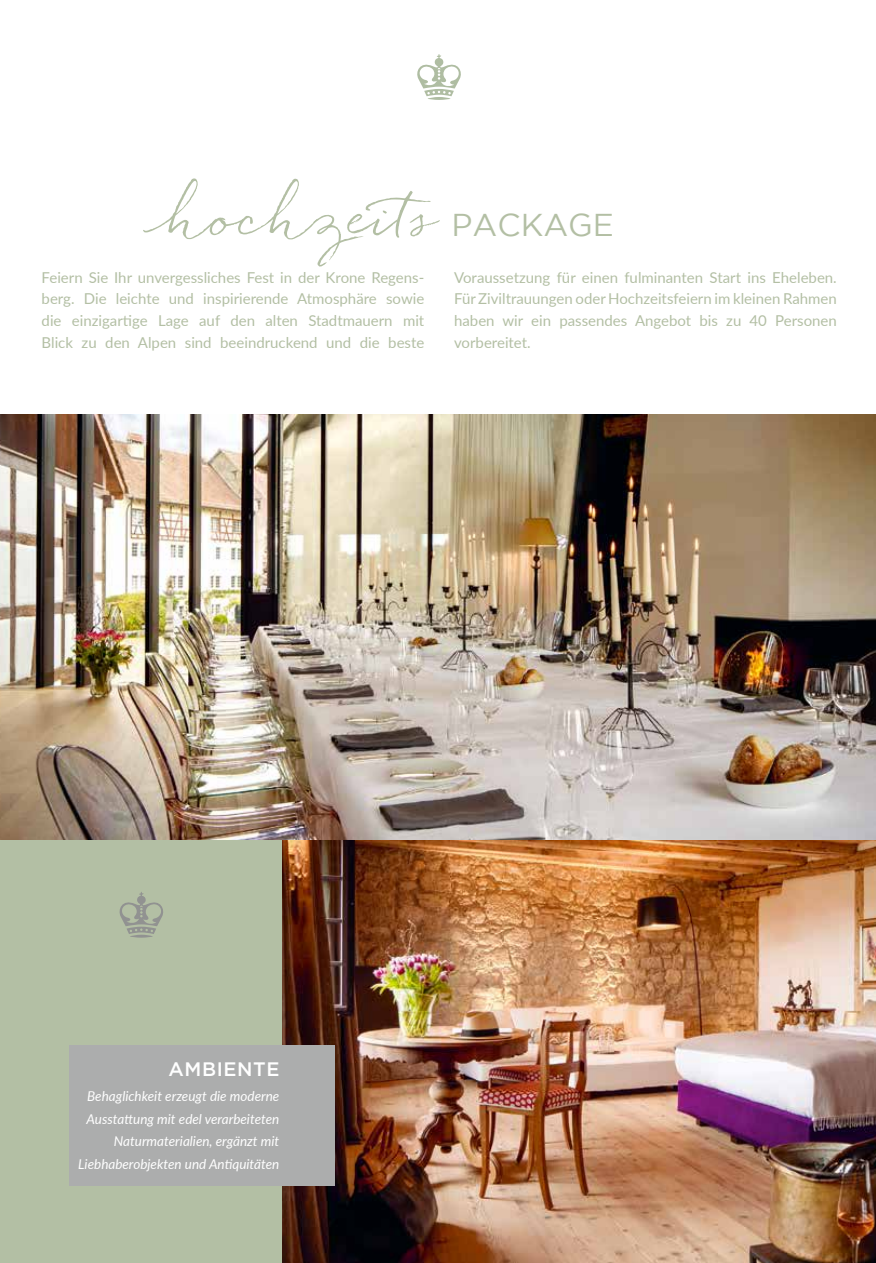
<style>
.page{position:relative;width:876px;height:1263px;background:#fff}
.page>*{position:absolute;margin:0;border:0;box-sizing:border-box;transform-origin:0 0}
.t1{font:58.5px "Quickpen";color:#b3bfa4}
.t2{font:31.5px "Gotham";color:#b3bfa4}
.t3{font:500 19.5px "Gotham";letter-spacing:.03em;color:#fff}
.t4{font:15px/21.8px "Lato";color:#b3bfa4;text-align:justify}
.t5{font:italic 13.5px/22.5px "Lato";color:#fff;text-align:right}
</style>
<div class="page">
<svg style="left:417px;top:54px;width:44px;height:46px"></svg>
<img style="left:0;top:415px;width:876px;height:425px">
<img style="left:282px;top:840px;width:594px;height:423px">
<div style="left:0;top:840px;width:282px;height:423px;background:#b3bfa4"></div>
<svg style="left:119px;top:892px;width:44px;height:46px"></svg>
<div style="left:70px;top:1045px;width:265px;height:141px;background:#acadad"></div>
<h1 class="t1" style="left:165px;top:182px;width:299px">hochzeits</h1>
<h2 class="t2" style="left:451px;top:207px;width:164px">PACKAGE</h2>
<p class="t4" style="left:42px;top:266px;width:384px">Feiern Sie Ihr unvergessliches Fest in der Krone Regens&shy;berg. Die leichte und inspirierende Atmosphäre sowie die einzigartige Lage auf den alten Stadtmauern mit Blick zu den Alpen sind beeindruckend und die beste</p>
<p class="t4" style="left:454px;top:266px;width:384px">Voraussetzung für einen fulminanten Start ins Eheleben.<br>Für Ziviltrauungen oder Hochzeitsfeiern im kleinen Rahmen haben wir ein passendes Angebot bis zu 40 Personen vorbereitet.</p>
<h3 class="t3" style="left:169px;top:1058px;width:112px">AMBIENTE</h3>
<p class="t5" style="left:78px;top:1084px;width:203px">Behaglichkeit erzeugt die moderne Ausstattung mit edel verarbeiteten Naturmaterialien, ergänzt mit Liebhaberobjekten und Antiquitäten</p>
</div>
